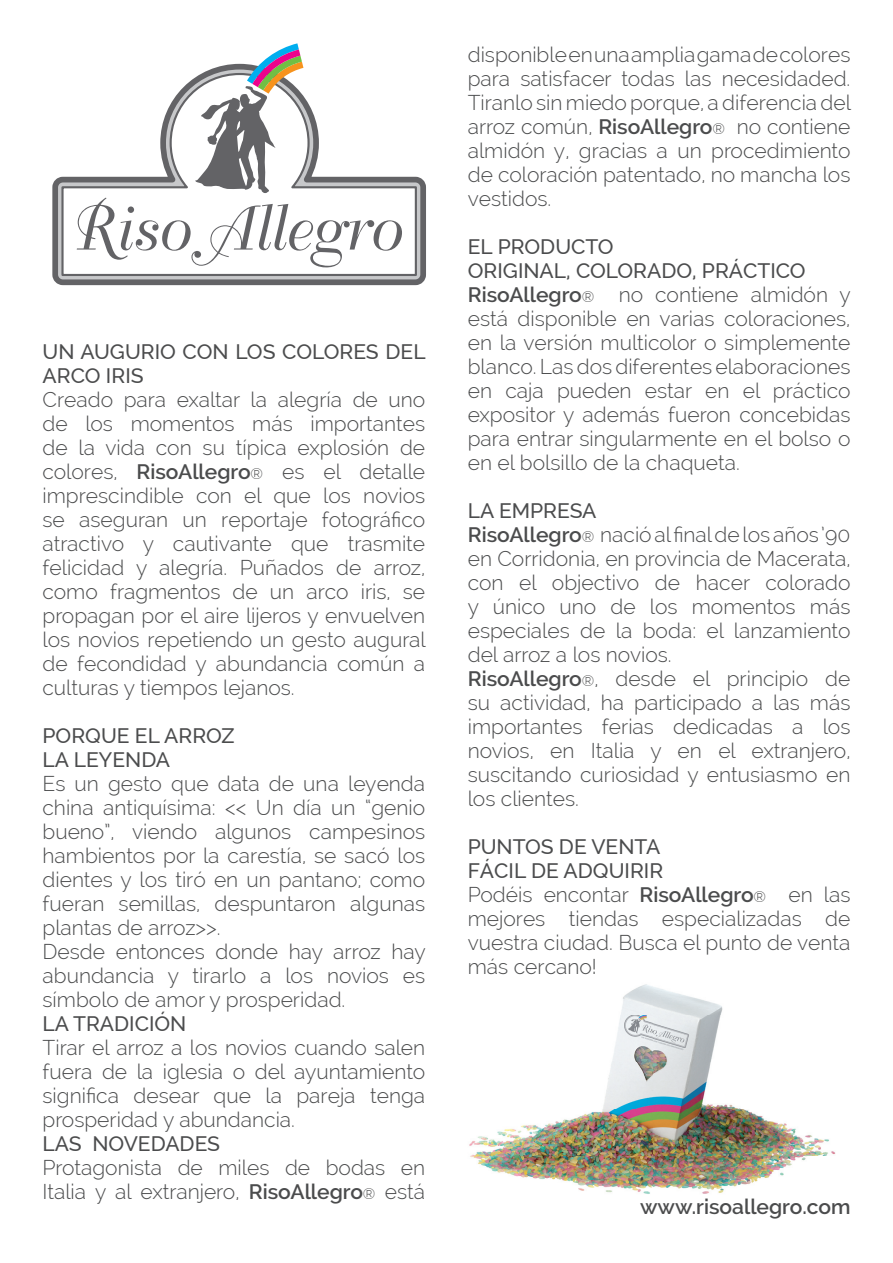
<style>
.page{position:relative;width:893px;height:1263px;background:#fff}
.page>*{position:absolute;margin:0;border:0;box-sizing:border-box;transform-origin:0 0}
.t1{font:300 21px/24px "Raleway";color:#4b4c4d}
.t2{font:500 21px/24px "Raleway";color:#4b4c4d}
.t3{font:600 21px "Raleway";color:#4b4c4d}
.s1{font-weight:600}
.s2{font-size:15px}
.s3{font-weight:500}
</style>
<div class="page">
<img style="left:469px;top:984px;width:367px;height:210px">
<svg style="left:52px;top:177px;width:374px;height:109px;background:#8a8a8d"></svg>
<svg style="left:60px;top:176px;width:358px;height:101px"></svg>
<svg style="left:77px;top:43px;width:325px;height:224px"></svg>
<p class="t2" style="left:43px;top:339px;width:385px">UN AUGURIO CON LOS COLORES DEL<br>ARCO IRIS</p>
<p class="t1" style="left:43px;top:387px;width:385px;text-align:justify">Creado para exaltar la alegría de uno de los momentos más importantes de la vida con su típica explosión de colores, <span class="s1">RisoAllegro</span><span class="s2">®</span> es el detalle imprescindible con el que los novios se aseguran un reportaje fotográfico atractivo y cautivante que trasmite felicidad y alegría. Puñados de arroz, como fragmentos de un arco iris, se propagan por el aire lijeros y envuelven los novios repetiendo un gesto augural de fecondidad y abundancia común a culturas y tiempos lejanos.</p>
<p class="t2" style="left:43px;top:723px;width:194px">PORQUE EL ARROZ<br>LA LEYENDA</p>
<p class="t1" style="left:43px;top:771px;width:385px">Es un gesto que data de una leyenda china antiquísima: &lt;&lt; Un día un “genio bueno”, viendo algunos campesinos hambientos por la carestía, se sacó los dientes y los tiró en un pantano; como fueran semillas, despuntaron algunas plantas de arroz&gt;&gt;.<br>Desde entonces donde hay arroz hay abundancia y tirarlo a los novios es símbolo de amor y prosperidad.</p>
<p class="t2" style="left:43px;top:1011px;width:145px">LA TRADICIÓN</p>
<p class="t1" style="left:43px;top:1035px;width:384px;text-align:justify">Tirar el arroz a los novios cuando salen fuera de la iglesia o del ayuntamiento significa desear que la pareja tenga prosperidad y abundancia.</p>
<p class="t2" style="left:43px;top:1131px;width:179px">LAS NOVEDADES</p>
<p class="t1" style="left:43px;top:1155px;width:384px">Protagonista de miles de bodas en<br>Italia y al extranjero, <span class="s1">RisoAllegro</span><span class="s2">®</span> está</p>
<p class="t1" style="left:468px;top:43px;width:385px;text-align:justify">disponible en una amplia gama de colores para satisfacer todas las necesidaded.<br>Tiranlo sin miedo porque, a diferencia del arroz común, <span class="s1">RisoAllegro</span><span class="s2">®</span> no contiene almidón y, gracias a un procedimiento de coloración patentado, no mancha los vestidos.</p>
<p class="t1" style="left:468px;top:235px;width:385px"><span class="s3">EL PRODUCTO<br>ORIGINAL, COLORADO, PRÁCTICO </span><span class="s1">RisoAllegro</span><span class="s2">®</span> no contiene almidón y está disponible en varias coloraciones, en la versión multicolor o simplemente blanco. Las dos diferentes elaboraciones en caja pueden estar en el práctico expositor y además fueron concebidas para entrar singularmente en el bolso o en el bolsillo de la chaqueta.</p>
<p class="t1" style="left:468px;top:499px;width:384px"><span class="s3">LA EMPRESA<br></span><span class="s1">RisoAllegro</span><span class="s2">®</span> nació al final de los años ’90 en Corridonia, en provincia de Macerata, con el objectivo de hacer colorado y único uno de los momentos más especiales de la boda: el lanzamiento del arroz a los novios.<br><span class="s1">RisoAllegro</span><span class="s2">®</span>, desde el principio de su actividad, ha participado a las más importantes ferias dedicadas a los novios, en Italia y en el extranjero, suscitando curiosidad y entusiasmo en los clientes.</p>
<p class="t1" style="left:468px;top:835px;width:384px"><span class="s3">PUNTOS DE VENTA<br>FÁCIL DE ADQUIRIR<br></span>Podéis encontar <span class="s1">RisoAllegro</span><span class="s2">®</span> en las mejores tiendas especializadas de vuestra ciudad. Busca el punto de venta más cercano!</p>
<p class="t3" style="left:640px;top:1195px;width:212px">www.risoallegro.com</p>
</div>
